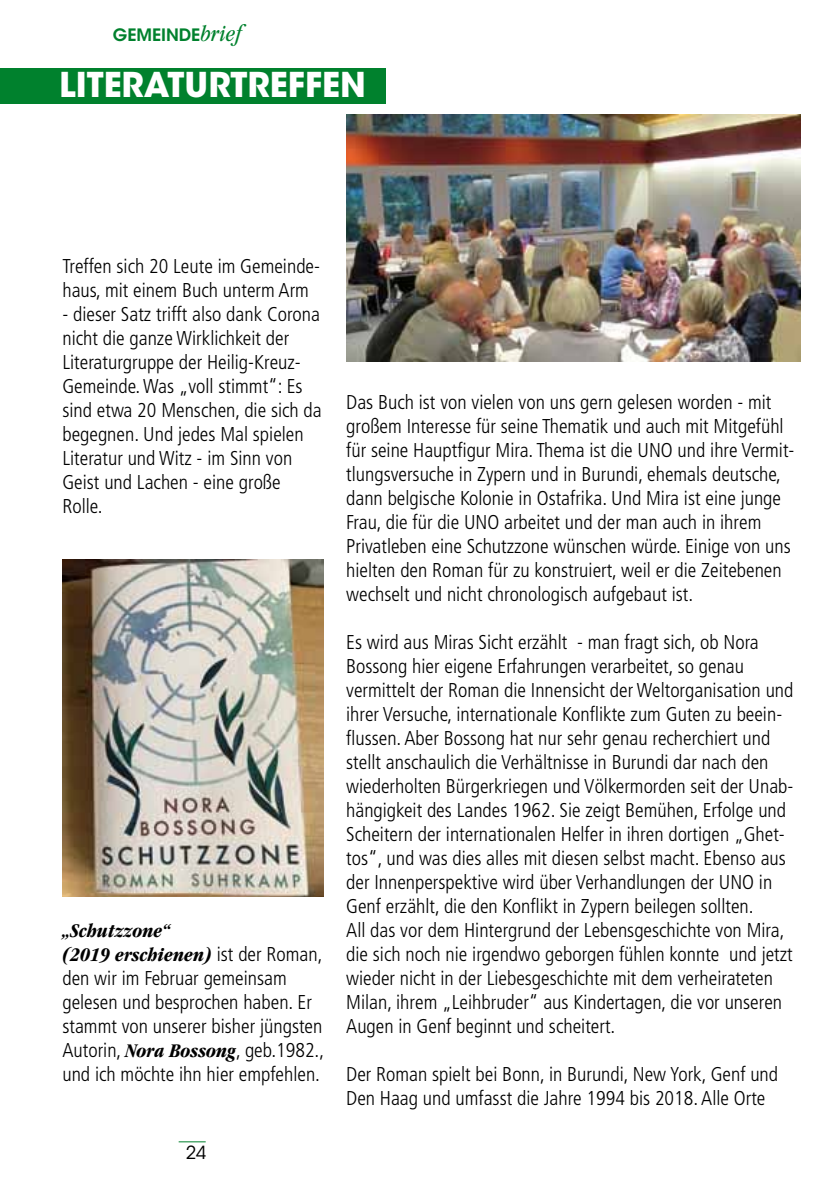
<style>
.page{position:relative;width:840px;height:1191px;background:#fff}
.page>*{position:absolute;margin:0;border:0;box-sizing:border-box;transform-origin:0 0}
.t1{font:700 34px "ITC Avant Garde Std";color:#fff}
.t2{font:300 condensed 20px/24px "Frutiger";color:#000}
.t3{font:italic 700 condensed 20px/24px "Garamond";color:#000}
.t4{font:18px "ITC Avant Garde Std";color:#000}
.t5{font:600 17px "ITC Avant Garde Std";color:#00812d}
.s1{font-family:"Garamond Itc T";font-weight:400;font-style:italic;font-stretch:condensed;font-size:22px}
.s2{font-family:"Frutiger";font-weight:300;font-style:normal}
.s3{font-family:"Garamond";font-weight:700;font-style:italic}
</style>
<div class="page">
<svg style="left:178px;top:1141px;width:27px;height:1px"></svg>
<div style="left:0;top:68px;width:386px;height:35px;background:#00812d"></div>
<img style="left:62px;top:559px;width:261px;height:337px">
<img style="left:346px;top:115px;width:453px;height:246px">
<p class="t5" style="left:113px;top:24px;width:130px">GEMEINDE<span class="s1">brief</span></p>
<h1 class="t1" style="left:59px;top:63px;width:308px">LITERATURTREFFEN</h1>
<p class="t2" style="left:62px;top:254px;width:259px">Treffen sich 20 Leute im Gemeinde&shy;haus, mit einem Buch unterm Arm</p>
<p class="t2" style="left:62px;top:302px;width:261px">- dieser Satz trifft also dank Corona nicht die ganze Wirklichkeit der<br>Literaturgruppe der Heilig-Kreuz-<br>Gemeinde. Was „voll stimmt“: Es sind etwa 20 Menschen, die sich da begegnen. Und jedes Mal spielen<br>Literatur und Witz - im Sinn von<br>Geist und Lachen - eine große<br>Rolle.</p>
<p class="t3" style="left:62px;top:918px;width:261px">„Schutzzone“<br>(2019 erschienen) <span class="s2">ist der Roman,</span></p>
<p class="t2" style="left:62px;top:966px;width:263px">den wir im Februar gemeinsam gelesen und besprochen haben. Er stammt von unserer bisher jüngsten Autorin, <span class="s3">Nora Bossong</span>, geb.1982., und ich möchte ihn hier empfehlen.</p>
<p class="t4" style="left:186px;top:1142px;width:22px">24</p>
<p class="t2" style="left:346px;top:390px;width:449px">Das Buch ist von vielen von uns gern gelesen worden - mit großem Interesse für seine Thematik und auch mit Mitgefühl für seine Hauptfigur Mira. Thema ist die UNO und ihre Vermit&shy;tlungsversuche in Zypern und in Burundi, ehemals deutsche, dann belgische Kolonie in Ostafrika. Und Mira ist eine junge Frau, die für die UNO arbeitet und der man auch in ihrem Privatleben eine Schutzzone wünschen würde. Einige von uns hielten den Roman für zu konstruiert, weil er die Zeitebenen wechselt und nicht chronologisch aufgebaut ist.</p>
<p class="t2" style="left:346px;top:630px;width:448px">Es wird aus Miras Sicht erzählt - man fragt sich, ob Nora Bossong hier eigene Erfahrungen verarbeitet, so genau vermittelt der Roman die Innensicht der Weltorganisation und ihrer Versuche, internationale Konflikte zum Guten zu beein&shy;flussen. Aber Bossong hat nur sehr genau recherchiert und stellt anschaulich die Verhältnisse in Burundi dar nach den wiederholten Bürgerkriegen und Völkermorden seit der Unab&shy;hängigkeit des Landes 1962. Sie zeigt Bemühen, Erfolge und Scheitern der internationalen Helfer in ihren dortigen „Ghet&shy;tos“, und was dies alles mit diesen selbst macht. Ebenso aus der Innenperspektive wird über Verhandlungen der UNO in Genf erzählt, die den Konflikt in Zypern beilegen sollten.<br>All das vor dem Hintergrund der Lebensgeschichte von Mira, die sich noch nie irgendwo geborgen fühlen konnte und jetzt wieder nicht in der Liebesgeschichte mit dem verheirateten Milan, ihrem „Leihbruder“ aus Kindertagen, die vor unseren Augen in Genf beginnt und scheitert.</p>
<p class="t2" style="left:346px;top:1062px;width:433px">Der Roman spielt bei Bonn, in Burundi, New York, Genf und<br>Den Haag und umfasst die Jahre 1994 bis 2018. Alle Orte</p>
</div>
